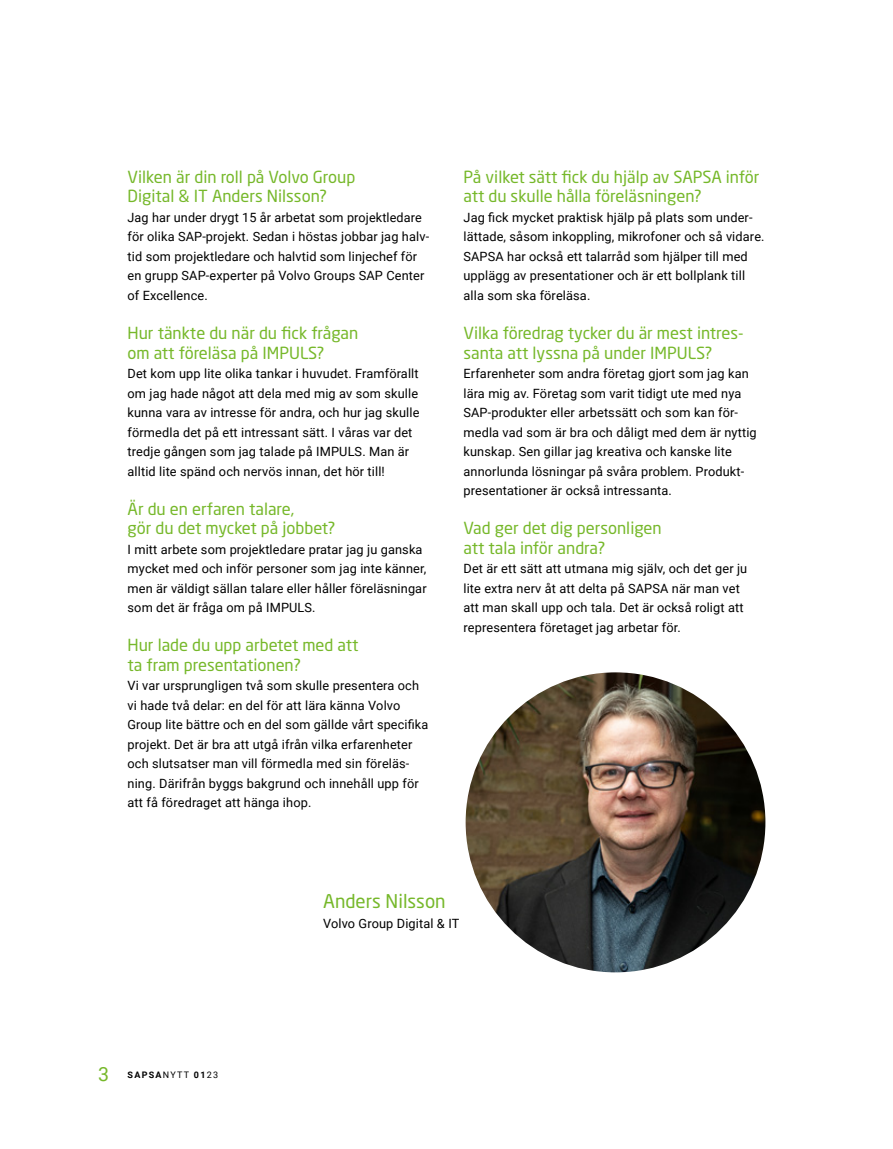
<style>
.page{position:relative;width:893px;height:1149px;background:#fff}
.page>*{position:absolute;margin:0;border:0;box-sizing:border-box;transform-origin:0 0}
.t1{font:18.75px "Neo Sans W1 G";color:#76b82a}
.t2{font:16.5px/19.5px "Neo Sans W1 G";color:#76b82a}
.t3{font:12.75px/19.5px "Roboto";letter-spacing:.01em;color:#000}
.t4{font:700 9px "Roboto";letter-spacing:.14em;color:#000}
.s1{font-weight:400;font-size:19.5px;color:#76b82a}
.s2{font-weight:400}
</style>
<div class="page">
<img style="left:466px;top:672px;width:299px;height:300px;border-radius:150px">
<p class="t2" style="left:128px;top:167px;width:229px">Vilken är din roll på Volvo Group<br>Digital &amp; IT Anders Nilsson?</p>
<p class="t3" style="left:128px;top:207px;width:303px">Jag har under drygt 15 år arbetat som projektledare för olika SAP-projekt. Sedan i höstas jobbar jag halv&shy;tid som projektledare och halvtid som linjechef för en grupp SAP-experter på Volvo Groups SAP Center of Excellence.</p>
<p class="t2" style="left:128px;top:323px;width:232px">Hur tänkte du när du fick frågan om att föreläsa på IMPULS?</p>
<p class="t3" style="left:128px;top:363px;width:293px">Det kom upp lite olika tankar i huvudet. Framförallt om jag hade något att dela med mig av som skulle kunna vara av intresse för andra, och hur jag skulle förmedla det på ett intressant sätt. I våras var det tredje gången som jag talade på IMPULS. Man är alltid lite spänd och nervös innan, det hör till!</p>
<p class="t2" style="left:128px;top:498px;width:209px">Är du en erfaren talare,<br>gör du det mycket på jobbet?</p>
<p class="t3" style="left:128px;top:538px;width:301px">I mitt arbete som projektledare pratar jag ju ganska mycket med och inför personer som jag inte känner, men är väldigt sällan talare eller håller föreläsningar som det är fråga om på IMPULS.</p>
<p class="t2" style="left:128px;top:635px;width:232px">Hur lade du upp arbetet med att ta fram presentationen?</p>
<p class="t3" style="left:128px;top:675px;width:302px">Vi var ursprungligen två som skulle presentera och vi hade två delar: en del för att lära känna Volvo Group lite bättre och en del som gällde vårt specifika projekt. Det är bra att utgå ifrån vilka erfarenheter och slutsatser man vill förmedla med sin föreläs&shy;ning. Därifrån byggs bakgrund och innehåll upp för att få föredraget att hänga ihop.</p>
<p class="t2" style="left:463px;top:167px;width:297px">På vilket sätt fick du hjälp av SAPSA inför att du skulle hålla föreläsningen?</p>
<p class="t3" style="left:463px;top:207px;width:303px">Jag fick mycket praktisk hjälp på plats som under&shy;lättade, såsom inkoppling, mikrofoner och så vidare.<br>SAPSA har också ett talarråd som hjälper till med upplägg av presentationer och är ett bollplank till alla som ska föreläsa.</p>
<p class="t2" style="left:463px;top:323px;width:282px">Vilka föredrag tycker du är mest intres&shy;santa att lyssna på under IMPULS?</p>
<p class="t3" style="left:463px;top:363px;width:295px">Erfarenheter som andra företag gjort som jag kan lära mig av. Företag som varit tidigt ute med nya SAP-produkter eller arbetssätt och som kan för&shy;medla vad som är bra och dåligt med dem är nyttig kunskap. Sen gillar jag kreativa och kanske lite annorlunda lösningar på svåra problem. Produkt&shy;presentationer är också intressanta.</p>
<p class="t2" style="left:463px;top:518px;width:200px">Vad ger det dig personligen att tala inför andra?</p>
<p class="t3" style="left:463px;top:558px;width:285px">Det är ett sätt att utmana mig själv, och det ger ju lite extra nerv åt att delta på SAPSA när man vet att man skall upp och tala. Det är också roligt att representera företaget jag arbetar för.</p>
<p class="t4" style="left:98px;top:1068px;width:121px"><span class="s1">3</span> SAPSA<span class="s2">NYTT</span> 01<span class="s2">23</span></p>
<h1 class="t1" style="left:323px;top:889px;width:124px">Anders Nilsson</h1>
<p class="t3" style="left:323px;top:912px;width:138px">Volvo Group Digital &amp; IT</p>
</div>
